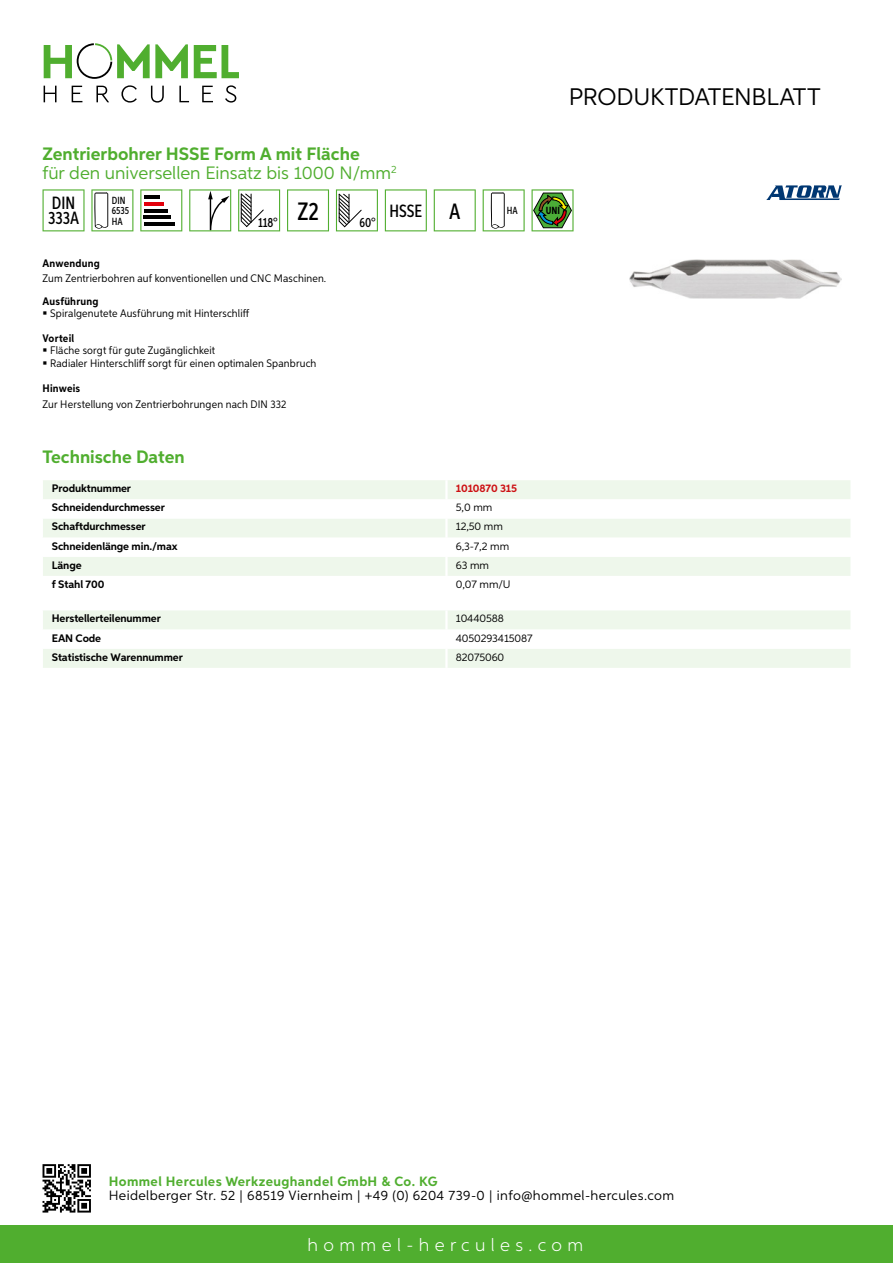
<style>
.page{position:relative;width:893px;height:1263px;background:#fff}
.page>*{position:absolute;margin:0;border:0;box-sizing:border-box;transform-origin:0 0}
.t1{font:24px "Aspira";letter-spacing:-.01em;color:#000}
.t2{font:18px/19.8px "Aspira";color:#50ae2f}
.t3{font:300 18px "Aspira";letter-spacing:.3em;color:#fff}
.t4{font:700 18px "Aspira";color:#50ae2f}
.t5{font:500 17.85px/14.9px "Aspira XX Nar";color:#000}
.t6{font:13.5px "Aspira";letter-spacing:.03em;color:#000}
.t7{font:700 13.5px "Aspira";letter-spacing:.03em;color:#50ae2f}
.t8{font:500 13.35px "Aspira XX Nar";color:#000}
.t9{font:10.95px/12.8px "Aspira Nar";letter-spacing:.015em;color:#000}
.t10{font:700 10.95px "Aspira";letter-spacing:-.01em;color:#000}
.t11{font:10.95px "Aspira";letter-spacing:-.01em;color:#000}
.t12{font:700 10.95px "Aspira Nar";letter-spacing:.02em;color:#000}
.t13{font:700 10.95px "Aspira";letter-spacing:-.01em;color:#cd1013}
.t14{font:500 10.35px/10.4px "Aspira XX Nar";color:#000}
.t15{font:700 10.35px "Aspira XX Nar";color:#000}
.s1{font-weight:700}
.s2{font-size:22.2px}
</style>
<div class="page">
<div style="left:0;top:1226px;width:893px;height:37px;background:#50ae2f"></div>
<svg style="left:43px;top:1164px;width:48px;height:48px"></svg>
<svg style="left:194px;top:45px;width:45px;height:33px"></svg>
<svg style="left:44px;top:43px;width:144px;height:36px"></svg>
<svg style="left:44px;top:86px;width:13px;height:16px"></svg>
<svg style="left:72px;top:86px;width:10px;height:16px"></svg>
<svg style="left:96px;top:86px;width:13px;height:16px"></svg>
<svg style="left:121px;top:85px;width:16px;height:18px"></svg>
<svg style="left:151px;top:86px;width:13px;height:17px"></svg>
<svg style="left:179px;top:86px;width:10px;height:16px"></svg>
<svg style="left:202px;top:86px;width:11px;height:16px"></svg>
<svg style="left:225px;top:85px;width:11px;height:18px"></svg>
<div style="left:43px;top:480px;width:807px;height:19px;background:#eef7eb"></div>
<svg style="left:43px;top:519px;width:807px;height:57px;fill:#eef7eb"></svg>
<hr style="left:445px;top:480px;width:3px;height:19px;background:#fff">
<hr style="left:445px;top:518px;width:3px;height:20px;background:#fff">
<hr style="left:445px;top:538px;width:3px;height:19px;background:#fff">
<hr style="left:445px;top:557px;width:3px;height:19px;background:#fff">
<svg style="left:43px;top:610px;width:807px;height:58px"></svg>
<hr style="left:445px;top:649px;width:3px;height:19px;background:#fff">
<svg style="left:43px;top:189px;width:42px;height:42px"></svg>
<svg style="left:91px;top:189px;width:42px;height:42px"></svg>
<svg style="left:140px;top:189px;width:42px;height:42px"></svg>
<hr style="left:144px;top:196px;width:16px;height:3px;background:#000">
<hr style="left:144px;top:202px;width:20px;height:4px;background:#e3000b">
<hr style="left:144px;top:209px;width:23px;height:3px;background:#000">
<hr style="left:144px;top:216px;width:27px;height:3px;background:#000">
<hr style="left:144px;top:222px;width:31px;height:4px;background:#000">
<svg style="left:189px;top:189px;width:42px;height:42px"></svg>
<svg style="left:238px;top:189px;width:42px;height:42px"></svg>
<svg style="left:287px;top:189px;width:42px;height:42px"></svg>
<svg style="left:336px;top:189px;width:42px;height:42px"></svg>
<svg style="left:385px;top:189px;width:42px;height:42px"></svg>
<svg style="left:434px;top:189px;width:42px;height:42px"></svg>
<svg style="left:483px;top:189px;width:42px;height:42px"></svg>
<svg style="left:532px;top:189px;width:42px;height:42px"></svg>
<img style="left:629px;top:259px;width:213px;height:39px">
<svg style="left:766px;top:185px;width:76px;height:15px"></svg>
<h1 class="t1" style="left:569px;top:82px;width:253px">Produktdatenblatt</h1>
<h2 class="t2" style="left:43px;top:143px;width:356px"><span class="s1">Zentrierbohrer HSSE Form A mit Fläche<br></span>für den universellen Einsatz bis 1000 N/mm<sup>2</sup></h2>
<h3 class="t5" style="left:48px;top:196px;width:32px">DIN<br>333A</h3>
<p class="t14" style="left:112px;top:195px;width:19px">DIN<br>6535<br>HA</p>
<p class="t8" style="left:258px;top:215px;width:62px">118° <sup>Z2</sup></p>
<p class="t12" style="left:43px;top:257px;width:59px">Anwendung</p>
<p class="t9" style="left:43px;top:272px;width:285px">Zum Zentrierbohren auf konventionellen und CNC Maschinen.</p>
<p class="t12" style="left:43px;top:294px;width:58px">Ausführung</p>
<p class="t9" style="left:50px;top:307px;width:201px">Spiralgenutete Ausführung mit Hinterschliff</p>
<p class="t12" style="left:43px;top:331px;width:33px">Vorteil</p>
<p class="t9" style="left:50px;top:344px;width:268px">Fläche sorgt für gute Zugänglichkeit<br>Radialer Hinterschliff sorgt für einen optimalen Spanbruch</p>
<p class="t12" style="left:43px;top:382px;width:39px">Hinweis</p>
<p class="t9" style="left:43px;top:397px;width:245px">Zur Herstellung von Zentrierbohrungen nach DIN 332</p>
<p class="t8" style="left:360px;top:215px;width:18px">60°</p>
<h3 class="t5" style="left:389px;top:203px;width:73px">HSSE <span class="s2">A</span></h3>
<p class="t14" style="left:507px;top:205px;width:12px">HA</p>
<p class="t15" style="left:546px;top:205px;width:16px">UNI</p>
<h2 class="t4" style="left:43px;top:446px;width:144px">Technische Daten</h2>
<p class="t10" style="left:52px;top:482px;width:81px">Produktnummer</p>
<p class="t13" style="left:456px;top:482px;width:63px">1010870 315</p>
<p class="t10" style="left:52px;top:501px;width:115px">Schneidendurchmesser</p>
<p class="t11" style="left:456px;top:501px;width:38px">5,0 mm</p>
<p class="t10" style="left:52px;top:520px;width:95px">Schaftdurchmesser</p>
<p class="t11" style="left:456px;top:520px;width:49px">12,50 mm</p>
<p class="t10" style="left:52px;top:539px;width:127px">Schneidenlänge min./max</p>
<p class="t11" style="left:456px;top:539px;width:55px">6,3-7,2 mm</p>
<p class="t10" style="left:52px;top:558px;width:31px">Länge</p>
<p class="t11" style="left:456px;top:558px;width:35px">63 mm</p>
<p class="t10" style="left:52px;top:577px;width:54px">f Stahl 700</p>
<p class="t11" style="left:456px;top:577px;width:54px">0,07 mm/U</p>
<p class="t10" style="left:52px;top:612px;width:111px">Herstellerteilenummer</p>
<p class="t11" style="left:456px;top:612px;width:50px">10440588</p>
<p class="t10" style="left:52px;top:631px;width:51px">EAN Code</p>
<p class="t11" style="left:456px;top:631px;width:78px">4050293415087</p>
<p class="t10" style="left:52px;top:650px;width:132px">Statistische Warennummer</p>
<p class="t11" style="left:456px;top:650px;width:50px">82075060</p>
<p class="t7" style="left:109px;top:1172px;width:330px">Hommel Hercules Werkzeughandel GmbH &amp; Co. KG</p>
<p class="t6" style="left:109px;top:1187px;width:567px">Heidelberger Str. 52 | 68519 Viernheim | +49 (0) 6204 739-0 | info@hommel-hercules.com</p>
<h2 class="t3" style="left:307px;top:1234px;width:277px">hommel-hercules.com</h2>
</div>
